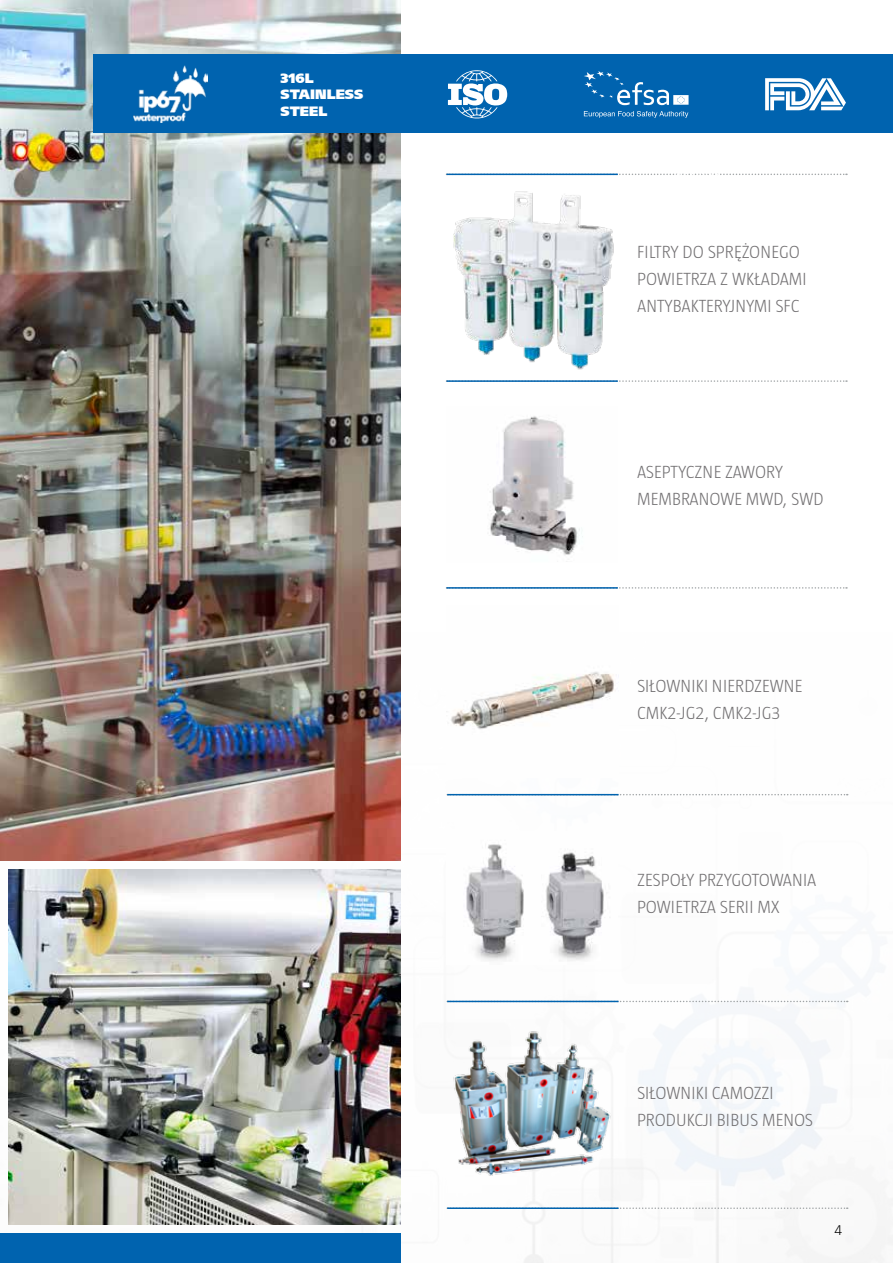
<style>
.page{position:relative;width:893px;height:1263px;background:#fff}
.page>*{position:absolute;margin:0;border:0;box-sizing:border-box;transform-origin:0 0}
.t1{font:300 18px/27px "Taz";color:#727072}
.t2{font:300 15px "Taz";color:#000}
.t3{font:900 13.5px/16.2px "Frutiger CE";color:#fff}
</style>
<div class="page">
<img style="left:8px;top:504px;width:885px;height:759px">
<img style="left:446px;top:1014px;width:173px;height:181px">
<img style="left:446px;top:832px;width:172px;height:132px">
<img style="left:0;top:0;width:400px;height:861px">
<div style="left:94px;top:54px;width:799px;height:79px;background:#0063af"></div>
<img style="left:9px;top:869px;width:391px;height:356px">
<img style="left:446px;top:605px;width:173px;height:172px">
<img style="left:446px;top:416px;width:172px;height:146px">
<img style="left:453px;top:231px;width:161px;height:139px">
<svg style="left:619px;top:380px;width:228px;height:2px"></svg>
<svg style="left:618px;top:587px;width:229px;height:2px"></svg>
<svg style="left:619px;top:794px;width:229px;height:1px"></svg>
<svg style="left:619px;top:1001px;width:229px;height:1px"></svg>
<svg style="left:619px;top:1207px;width:229px;height:2px"></svg>
<hr style="left:446px;top:380px;width:172px;height:2px;background:#0063af">
<hr style="left:446px;top:587px;width:172px;height:2px;background:#0063af">
<hr style="left:447px;top:794px;width:172px;height:1px;background:#0063af">
<hr style="left:447px;top:1001px;width:172px;height:1px;background:#0063af">
<hr style="left:447px;top:1207px;width:172px;height:2px;background:#0063af">
<img style="left:133px;top:66px;width:74px;height:57px">
<svg style="left:448px;top:70px;width:59px;height:49px"></svg>
<svg style="left:584px;top:111px;width:104px;height:7px"></svg>
<svg style="left:584px;top:71px;width:105px;height:34px"></svg>
<svg style="left:446px;top:173px;width:401px;height:58px"></svg>
<svg style="left:765px;top:78px;width:81px;height:32px"></svg>
<div style="left:0;top:1233px;width:400px;height:30px;background:#0063af"></div>
<p class="t3" style="left:280px;top:70px;width:84px">316L<br>STAINLESS<br>STEEL</p>
<p class="t1" style="left:637px;top:238px;width:171px">FILTRY DO SPRĘŻONEGO<br>POWIETRZA Z WKŁADAMI<br>ANTYBAKTERYJNYMI SFC</p>
<p class="t1" style="left:637px;top:458px;width:188px">ASEPTYCZNE ZAWORY<br>MEMBRANOWE MWD, SWD</p>
<p class="t1" style="left:637px;top:672px;width:167px">SIŁOWNIKI NIERDZEWNE<br>CMK2-JG2, CMK2-JG3</p>
<p class="t1" style="left:637px;top:866px;width:181px">ZESPOŁY PRZYGOTOWANIA<br>POWIETRZA SERII MX</p>
<p class="t1" style="left:637px;top:1079px;width:178px">SIŁOWNIKI CAMOZZI<br>PRODUKCJI BIBUS MENOS</p>
<p class="t2" style="left:834px;top:1222px;width:9px">4</p>
</div>
